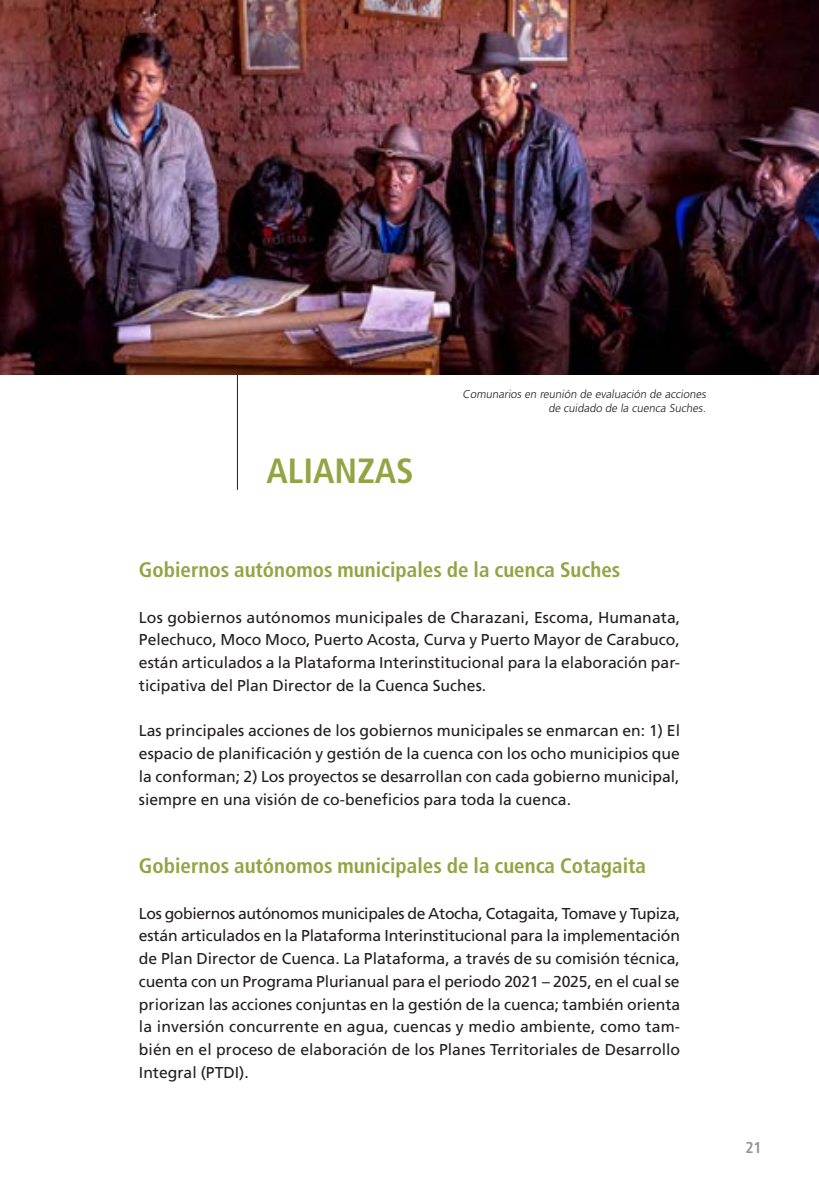
<style>
.page{position:relative;width:819px;height:1191px;background:#fff}
.page>*{position:absolute;margin:0;border:0;box-sizing:border-box;transform-origin:0 0}
.t1{font:700 condensed 35px "Frutiger LT Std";color:#93a445}
.t2{font:700 condensed 21px "Frutiger LT Std";color:#93a445}
.t3{font:15.75px/22.8px "Frutiger LT Std";color:#231f20;text-align:justify}
.t4{font:700 condensed 15.75px "Frutiger LT Std";color:#939598}
.t5{font:300 11.38px/13.7px "Frutiger LT Std";color:#231f20;text-align:right}
</style>
<div class="page">
<hr style="left:237px;top:288px;width:1px;height:202px;background:#231f20">
<img style="left:0;top:0;width:819px;height:375px">
<h1 class="t1" style="left:266px;top:450px;width:149px">ALIANZAS</h1>
<p class="t5" style="left:462px;top:388px;width:247px">Comunarios en reunión de evaluación de acciones de cuidado de la cuenca Suches.</p>
<h2 class="t2" style="left:139px;top:557px;width:483px">Gobiernos autónomos municipales de la cuenca Suches</h2>
<p class="t3" style="left:139px;top:606px;width:543px">Los gobiernos autónomos municipales de Charazani, Escoma, Humanata, Pelechuco, Moco Moco, Puerto Acosta, Curva y Puerto Mayor de Carabuco, están articulados a la Plataforma Interinstitucional para la elaboración par&shy;ticipativa del Plan Director de la Cuenca Suches.</p>
<p class="t3" style="left:139px;top:719px;width:542px">Las principales acciones de los gobiernos municipales se enmarcan en: 1) El espacio de planificación y gestión de la cuenca con los ocho municipios que la conforman; 2) Los proyectos se desarrollan con cada gobierno municipal, siempre en una visión de co-beneficios para toda la cuenca.</p>
<h2 class="t2" style="left:139px;top:853px;width:508px">Gobiernos autónomos municipales de la cuenca Cotagaita</h2>
<p class="t3" style="left:139px;top:901px;width:543px">Los gobiernos autónomos municipales de Atocha, Cotagaita, Tomave y Tupiza, están articulados en la Plataforma Interinstitucional para la implementación de Plan Director de Cuenca. La Plataforma, a través de su comisión técnica, cuenta con un Programa Plurianual para el periodo 2021 – 2025, en el cual se priorizan las acciones conjuntas en la gestión de la cuenca; también orienta la inversión concurrente en agua, cuencas y medio ambiente, como tam&shy;bién en el proceso de elaboración de los Planes Territoriales de Desarrollo Integral (PTDI).</p>
<p class="t4" style="left:745px;top:1138px;width:18px">21</p>
</div>
